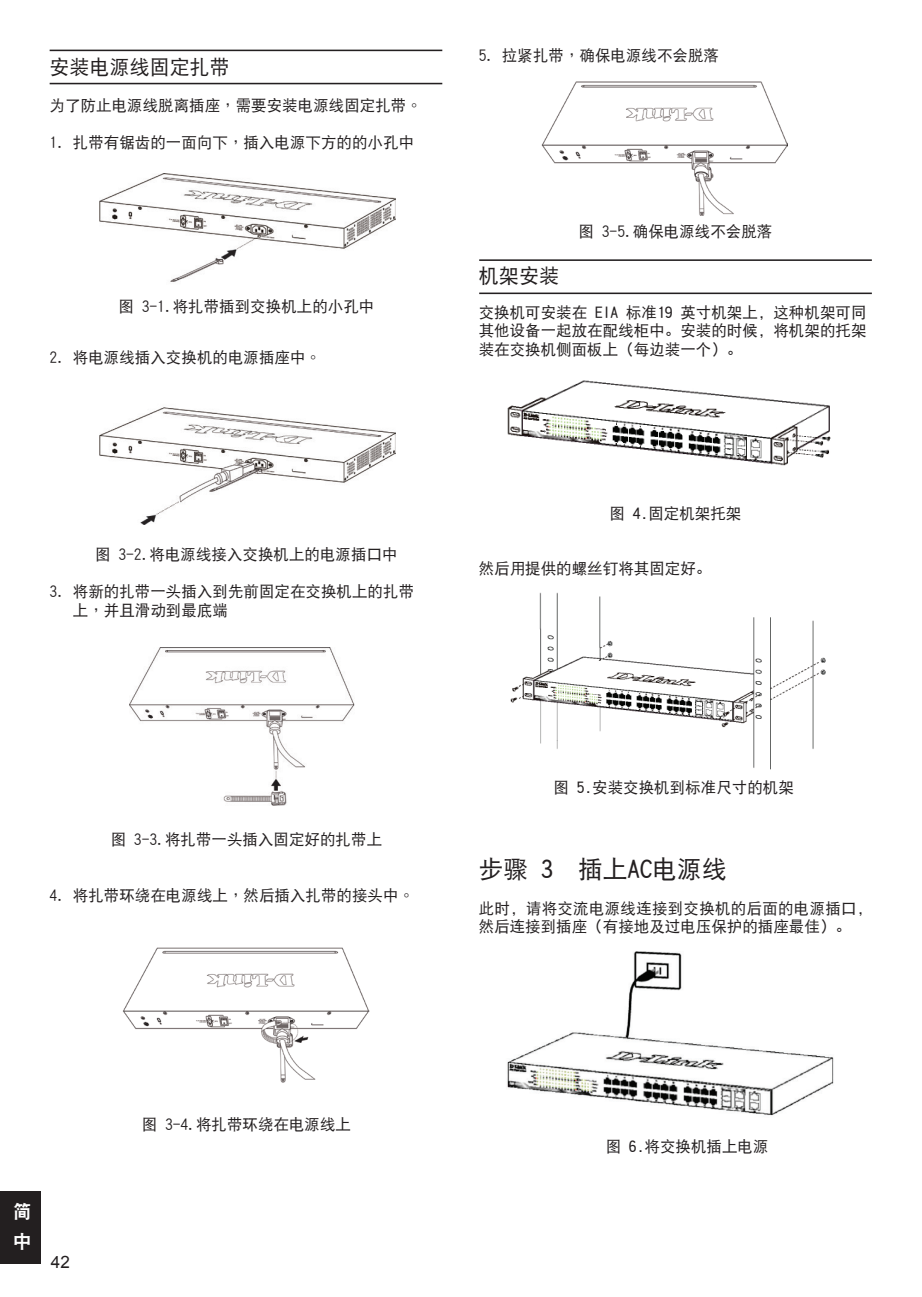
<style>
.page{position:relative;width:922px;height:1297px;background:#fff}
.page>*{position:absolute;margin:0;border:0;box-sizing:border-box;transform-origin:0 0}
.t1{font:24.75px "DF Hei W5";color:#231f20}
.t2{font:20.25px "DF Hei W5";color:#231f20}
.t3{font:20px "DF Hei W5 GB5";color:#231f20}
.t4{font:18.5px/29.8px "DF Hei W9 GB5";color:#fff}
.t5{font:17px "Arial";color:#231f20}
.t6{font:15.5px/18.5px "DF Hei W5 GB5";color:#231f20}
.t7{font:15.5px/18.5px "DF Hei W5";color:#231f20;text-align:justify}
</style>
<div class="page">
<div style="left:0;top:1191px;width:41px;height:72px;background:#231f20"></div>
<img style="left:507px;top:380px;width:324px;height:86px">
<img style="left:510px;top:592px;width:316px;height:178px">
<img style="left:507px;top:951px;width:327px;height:165px">
<img style="left:99px;top:174px;width:296px;height:108px">
<img style="left:99px;top:407px;width:296px;height:117px">
<img style="left:129px;top:647px;width:226px;height:159px">
<img style="left:122px;top:947px;width:247px;height:136px">
<img style="left:541px;top:81px;width:246px;height:134px">
<hr style="left:50px;top:50px;width:392px;height:1px;background:#231f20">
<hr style="left:50px;top:83px;width:392px;height:1px;background:#231f20">
<hr style="left:479px;top:259px;width:392px;height:2px;background:#231f20">
<hr style="left:479px;top:293px;width:392px;height:1px;background:#231f20">
<p class="t3" style="left:50px;top:57px;width:181px">安裝電源線固定扎帶</p>
<p class="t6" style="left:50px;top:96px;width:373px">為了防止電源線脫離插座，需要安裝電源線固定紮帶。</p>
<p class="t6" style="left:50px;top:133px;width:366px">1. 紮帶有鋸齒的一面向下，插入電源下方的的小孔中</p>
<p class="t6" style="left:118px;top:297px;width:257px">圖 3-1.將紮帶插到交換機上的小孔中</p>
<p class="t6" style="left:50px;top:348px;width:273px">2. 將電源線插入交換機的電源插座中。</p>
<p class="t6" style="left:95px;top:545px;width:304px">圖 3-2.將電源線接入交換機上的電源插口中</p>
<p class="t6" style="left:73px;top:582px;width:342px;text-indent:-23px">3. 將新的紮帶一頭插入到先前固定在交換機上的紮帶上，並且滑動到最底端</p>
<p class="t6" style="left:478px;top:46px;width:242px">5. 拉緊紮帶，確保電源線不會脫落</p>
<p class="t6" style="left:578px;top:222px;width:195px">圖 3-5.確保電源線不會脫落</p>
<h2 class="t2" style="left:478px;top:266px;width:82px">机架安装</h2>
<p class="t7" style="left:478px;top:303px;width:389px">交换机可安装在 EIA 标准19 英寸机架上，这种机架可同其他设备一起放在配线柜中。安装的时候，将机架的托架装在交换机侧面板上（每边装一个）。</p>
<p class="t7" style="left:609px;top:504px;width:133px">图 4.固定机架托架</p>
<p class="t7" style="left:478px;top:559px;width:234px">然后用提供的螺丝钉将其固定好。</p>
<p class="t6" style="left:111px;top:830px;width:273px">圖 3-3.將紮帶一頭插入固定好的紮帶上</p>
<p class="t6" style="left:50px;top:886px;width:366px">4. 將紮帶環繞在電源線上，然後插入紮帶的接頭中。</p>
<p class="t7" style="left:553px;top:778px;width:242px">图 5.安装交换机到标准尺寸的机架</p>
<h1 class="t1" style="left:478px;top:857px;width:249px">步骤 3 –插上AC电源线</h1>
<p class="t7" style="left:478px;top:899px;width:395px">此时，请将交流电源线连接到交换机的后面的电源插口，然后连接到插座（有接地及过电压保护的插座最佳）。</p>
<p class="t4" style="left:13px;top:1196px;width:19px">簡中</p>
<p class="t5" style="left:51px;top:1251px;width:20px">42</p>
<p class="t6" style="left:142px;top:1115px;width:211px">圖 3-4.將紮帶環繞在電源線上</p>
<p class="t7" style="left:605px;top:1137px;width:164px">图 6.将交换机插上电源</p>
</div>
